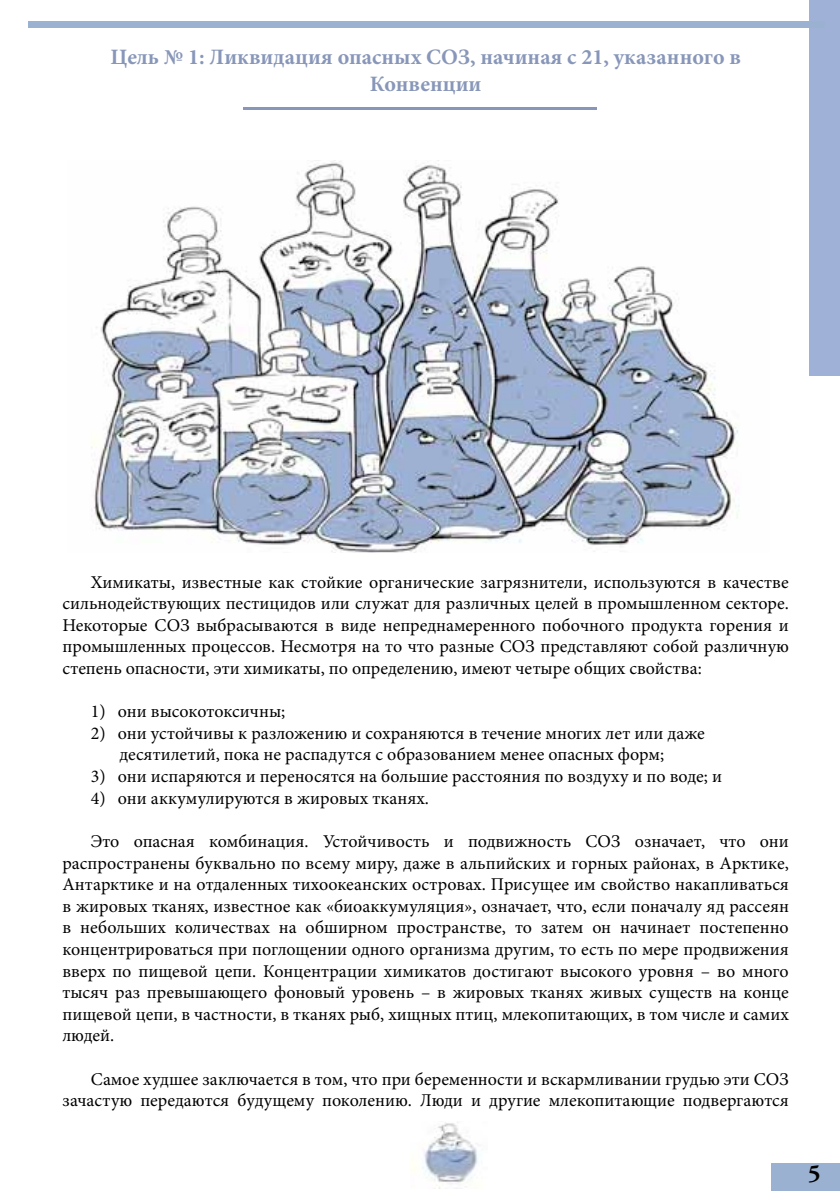
<style>
.page{position:relative;width:840px;height:1191px;background:#fff}
.page>*{position:absolute;margin:0;border:0;box-sizing:border-box;transform-origin:0 0}
.t1{font:700 24px "Adobe Garamond Pro";color:#000}
.t2{font:700 22px/26.4px "Minion Pro";color:#8897b9;text-align:center}
.t3{font:18px/21.6px "Minion Pro";color:#000;text-align:justify}
</style>
<div class="page">
<div style="left:771px;top:1163px;width:68px;height:28px;background:#9bb1d2"></div>
<div style="left:809px;top:0;width:30px;height:376px;background:#a0b1d7"></div>
<div style="left:28px;top:22px;width:796px;height:6px;background:#9bb1d2"></div>
<img style="left:410px;top:1122px;width:68px;height:66px">
<img style="left:91px;top:161px;width:648px;height:391px">
<hr style="left:243px;top:108px;width:353px;height:2px;background:#8897b9">
<p class="t2" style="left:110px;top:44px;width:631px">Цель № 1: Ликвидация опасных СОЗ, начиная с 21, указанного в<br>Конвенции</p>
<p class="t3" style="left:62px;top:571px;width:727px;text-indent:28px">Химикаты, известные как стойкие органические загрязнители, используются в качестве сильнодействующих пестицидов или служат для различных целей в промышленном секторе.<br>Некоторые СОЗ выбрасываются в виде непреднамеренного побочного продукта горения и промышленных процессов. Несмотря на то что разные СОЗ представляют собой различную степень опасности, эти химикаты, по определению, имеют четыре общих свойства:</p>
<p class="t3" style="left:91px;top:701px;width:196px">1) они высокотоксичны;</p>
<p class="t3" style="left:119px;top:722px;width:586px;text-indent:-29px">2) они устойчивы к разложению и сохраняются в течение многих лет или даже десятилетий, пока не распадутся с образованием менее опасных форм;</p>
<p class="t3" style="left:91px;top:765px;width:632px">3) они испаряются и переносятся на большие расстояния по воздуху и по воде; и</p>
<p class="t3" style="left:91px;top:787px;width:339px">4) они аккумулируются в жировых тканях.</p>
<p class="t3" style="left:62px;top:830px;width:727px;text-indent:28px">Это опасная комбинация. Устойчивость и подвижность СОЗ означает, что они распространены буквально по всему миру, даже в альпийских и горных районах, в Арктике, Антарктике и на отдаленных тихоокеанских островах. Присущее им свойство накапливаться в жировых тканях, известное как «биоаккумуляция», означает, что, если поначалу яд рассеян в небольших количествах на обширном пространстве, то затем он начинает постепенно концентрироваться при поглощении одного организма другим, то есть по мере продвижения вверх по пищевой цепи. Концентрации химикатов достигают высокого уровня – во много тысяч раз превышающего фоновый уровень – в жировых тканях живых существ на конце пищевой цепи, в частности, в тканях рыб, хищных птиц, млекопитающих, в том числе и самих людей.</p>
<p class="t3" style="left:62px;top:1068px;width:727px;text-align:right">Самое худшее заключается в том, что при беременности и вскармливании грудью эти СОЗ зачастую передаются будущему поколению. Люди и другие млекопитающие подвергаются</p>
<h1 class="t1" style="left:807px;top:1159px;width:14px">5</h1>
</div>
